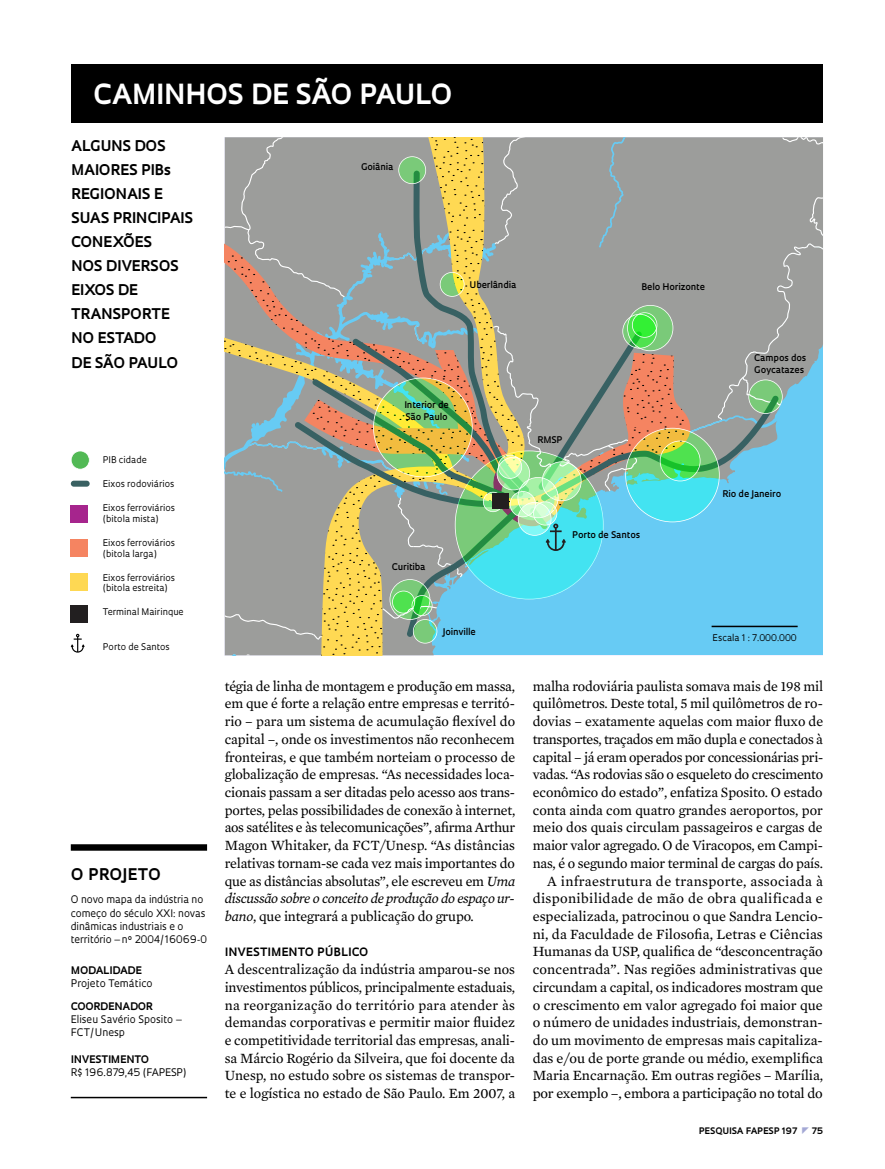
<style>
.page{position:relative;width:885px;height:1169px;background:#fff}
.page>*{position:absolute;margin:0;border:0;box-sizing:border-box;transform-origin:0 0}
.t1{font:700 27px "Oculum";letter-spacing:.005em;color:#fff}
.t2{font:700 15.6px "Oculum";letter-spacing:.05em;color:#000}
.t3{font:14.4px/17.7px "Mercury Text G2";letter-spacing:-.005em;color:#000;text-align:justify}
.t4{font:700 14.4px/24px "Oculum";letter-spacing:.01em;color:#000}
.t5{font:700 11.25px "Oculum";letter-spacing:.035em;color:#000}
.t6{font:10.2px/13.2px "Oculum";letter-spacing:-.01em;color:#000}
.t7{font:700 10.2px "Oculum";letter-spacing:.01em;color:#000}
.t8{font:9px/10.8px "Oculum";color:#000}
.t9{font:600 9px/12.5px "Oculum";color:#000}
.t10{font:700 8.7px "Oculum";letter-spacing:.01em;color:#000}
.s1{font-style:italic}
</style>
<div class="page">
<svg style="left:783px;top:137px;width:40px;height:498px;background:#81b6ca"></svg>
<svg style="left:225px;top:137px;width:552px;height:518px;background:#8eacb6"></svg>
<svg style="left:225px;top:517px;width:298px;height:138px;background:#9da49f"></svg>
<svg style="left:225px;top:242px;width:70px;height:275px;background:#a59f96"></svg>
<svg style="left:295px;top:137px;width:488px;height:506px;background:#96ab9d"></svg>
<div style="left:492px;top:492px;width:16px;height:16px;background:#231f20"></div>
<div style="left:71px;top:64px;width:752px;height:59px;background:#000"></div>
<hr style="left:712px;top:625px;width:86px;height:2px;background:#000">
<div style="left:71px;top:844px;width:136px;height:6px;background:#000"></div>
<hr style="left:71px;top:1096px;width:136px;height:2px;background:#000">
<svg style="left:71px;top:451px;width:19px;height:18px"></svg>
<svg style="left:71px;top:634px;width:14px;height:18px"></svg>
<div style="left:71px;top:605px;width:17px;height:17px;background:#221f20"></div>
<div style="left:71px;top:505px;width:17px;height:17px;background:#a6258d"></div>
<div style="left:71px;top:480px;width:19px;height:6px;background:#396162;border-radius:3px"></div>
<div style="left:71px;top:574px;width:17px;height:17px;background:#fed853"></div>
<svg style="left:71px;top:539px;width:17px;height:17px"></svg>
<h1 class="t1" style="left:93px;top:75px;width:355px">CAMINHOS DE SÃO PAULO</h1>
<p class="t4" style="left:71px;top:133px;width:123px">ALGUNS DOS<br>MAIO RES PIBS<br>REGIO NAIS E<br>SUAS PRINCI PAIS<br>CO NEXÕES<br>NOS DIVERSOS<br>EIXOS DE<br>TRANSPO RTE<br>NO ESTADO<br>DE SÃO PAULO</p>
<p class="t9" style="left:361px;top:160px;width:34px">Goiânia</p>
<p class="t9" style="left:404px;top:397px;width:46px">Interior de<br>São Paulo</p>
<p class="t9" style="left:470px;top:278px;width:48px">Uberlândia</p>
<p class="t8" style="left:103px;top:454px;width:45px">PI B cidade</p>
<p class="t8" style="left:103px;top:478px;width:73px">Eixos rodoviários</p>
<p class="t8" style="left:103px;top:502px;width:74px">Eixos ferroviários (bitola mista)</p>
<p class="t8" style="left:103px;top:537px;width:74px">Eixos ferroviários (bitola larga)</p>
<p class="t8" style="left:103px;top:571px;width:74px">Eixos ferroviários (bitola estreita)</p>
<p class="t8" style="left:103px;top:606px;width:82px">Terminal Mairinque</p>
<p class="t8" style="left:103px;top:641px;width:68px">Porto de Santos</p>
<p class="t2" style="left:71px;top:863px;width:88px">O PROJETO</p>
<p class="t6" style="left:71px;top:892px;width:138px">O novo mapa da indústria no começo do século XXI : novas dinâmicas industriais e o território – nº 2004/16069-0</p>
<p class="t7" style="left:71px;top:963px;width:72px">MODALIDADE</p>
<p class="t6" style="left:71px;top:976px;width:83px">Projeto Temático</p>
<p class="t7" style="left:71px;top:998px;width:83px">CO-O RDENADO R</p>
<p class="t6" style="left:71px;top:1012px;width:112px">Eliseu Savério Sposito –<br>FCT</p>
<p class="t6" style="left:90px;top:1025px;width:36px">/U nesp</p>
<p class="t7" style="left:71px;top:1052px;width:78px">INVESTIMENTO</p>
<p class="t6" style="left:71px;top:1065px;width:117px">R$ 196.879,45 (FAPESP)</p>
<p class="t9" style="left:392px;top:560px;width:35px">Curitiba</p>
<p class="t9" style="left:443px;top:625px;width:34px">Joinville</p>
<p class="t3" style="left:225px;top:676px;width:292px">tégia de linha de montagem e produção em massa, em que é forte a relação entre empresas e territó&shy;rio – para um sistema de acumulação flexível do capital –, onde os investimentos não reconhecem fronteiras, e que também norteiam o processo de globalização de empresas. “As necessidades loca&shy;cionais passam a ser ditadas pelo acesso aos trans&shy;portes, pelas possibilidades de conexão à internet, aos satélites e às telecomunicações”, afirma Arthur Magon Whitaker, da FCT/Unesp. “As distâncias relativas tornam-se cada vez mais importantes do que as distâncias absolutas”, ele escreveu em <span class="s1">Uma discussão sobre o conceito de produção do espaço ur&shy;bano</span>, que integrará a publicação do grupo.</p>
<p class="t5" style="left:225px;top:944px;width:131px">INVESTIMENTO PÚBLICO</p>
<p class="t3" style="left:225px;top:959px;width:292px">A descentralização da indústria amparou-se nos investimentos públicos, principalmente estaduais, na reorganização do território para atender às demandas corporativas e permitir maior fluidez e competitividade territorial das empresas, anali&shy;sa Márcio Rogério da Silveira, que foi docente da Unesp, no estudo sobre os sistemas de transpor&shy;te e logística no estado de São Paulo. Em 2007, a</p>
<p class="t9" style="left:641px;top:280px;width:65px">Belo Horizonte</p>
<p class="t9" style="left:537px;top:433px;width:25px">RMSP</p>
<p class="t9" style="left:572px;top:528px;width:69px">Porto de Santos</p>
<p class="t9" style="left:754px;top:351px;width:53px">Campos dos<br>Goycatazes</p>
<p class="t9" style="left:723px;top:487px;width:60px">Rio de Janeiro</p>
<p class="t8" style="left:713px;top:632px;width:86px">Escala 1 : 7.000.000</p>
<p class="t3" style="left:533px;top:676px;width:292px;text-align:right">malha rodoviária paulista somava mais de 198 mil quilômetros. Deste total, 5 mil quilômetros de ro&shy;dovias – exatamente aquelas com maior fluxo de transportes, traçados em mão dupla e conectados à capital – já eram operados por concessionárias pri&shy;vadas. “As rodovias são o esqueleto do crescimento econômico do estado”, enfatiza Sposito. O estado conta ainda com quatro grandes aeroportos, por meio dos quais circulam passageiros e cargas de maior valor agregado. O de Viracopos, em Campi&shy;nas, é o segundo maior terminal de cargas do país.<br>A infraestrutura de transporte, associada à disponibilidade de mão de obra qualificada e especializada, patrocinou o que Sandra Lencio&shy;ni, da Faculdade de Filosofia, Letras e Ciências Humanas da USP, qualifica de “desconcentração concentrada”. Nas regiões administrativas que circundam a capital, os indicadores mostram que o crescimento em valor agregado foi maior que o número de unidades industriais, demonstran&shy;do um movimento de empresas mais capitaliza&shy;das e/ou de porte grande ou médio, exemplifica Maria Encarnação. Em outras regiões – Marília, por exemplo –, embora a participação no total do</p>
<p class="t10" style="left:699px;top:1124px;width:59px">PESQU ISA FAPESP</p>
<p class="t10" style="left:782px;top:1124px;width:17px">197</p>
<p class="t10" style="left:812px;top:1124px;width:13px">75</p>
</div>
